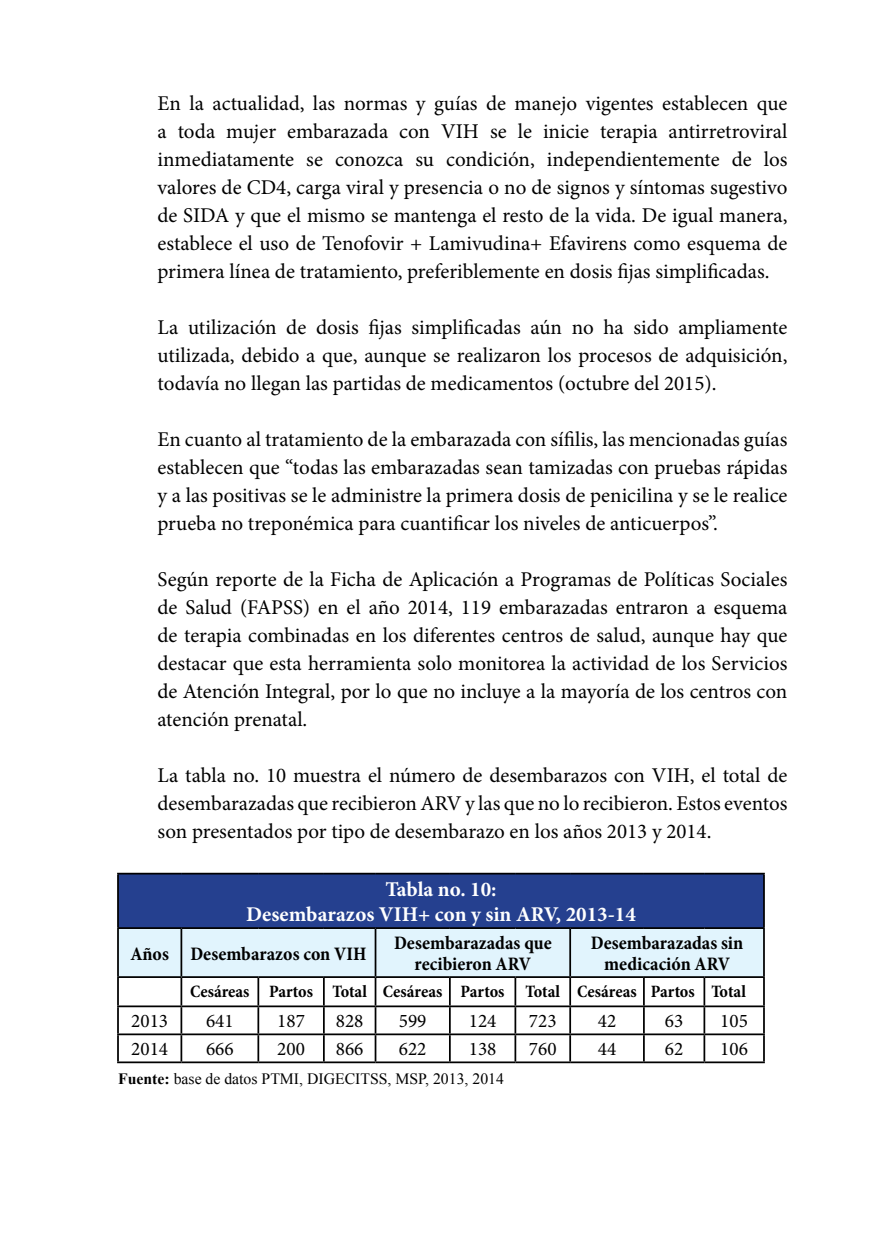
<style>
.page{position:relative;width:882px;height:1260px;background:#fff}
.page>*{position:absolute;margin:0;border:0;box-sizing:border-box;transform-origin:0 0}
.t1{font:21px/28px "Minion Pro";color:#000;text-align:justify}
.t2{font:700 21px/25.2px "Minion Pro";color:#fff;text-align:center}
.t3{font:700 condensed 19.25px/21px "Minion Pro";color:#000;text-align:center}
.t4{font:19.25px "Minion Pro";color:#000}
.t5{font:700 condensed 17.5px "Minion Pro";color:#000}
.t6{font:15.75px "Times New Roman";color:#000}
.s1{font-weight:700}
</style>
<div class="page">
<div style="left:118px;top:874px;width:646px;height:54px;background:#25408f"></div>
<hr style="left:117px;top:873px;width:64px;height:2px;background:#000">
<hr style="left:117px;top:875px;width:2px;height:52px;background:#000">
<hr style="left:181px;top:873px;width:77px;height:2px;background:#000">
<hr style="left:258px;top:873px;width:66px;height:2px;background:#000">
<hr style="left:324px;top:873px;width:52px;height:2px;background:#000">
<hr style="left:376px;top:873px;width:74px;height:2px;background:#000">
<hr style="left:450px;top:873px;width:65px;height:2px;background:#000">
<hr style="left:515px;top:873px;width:55px;height:2px;background:#000">
<hr style="left:570px;top:873px;width:74px;height:2px;background:#000">
<hr style="left:644px;top:873px;width:60px;height:2px;background:#000">
<hr style="left:704px;top:873px;width:61px;height:2px;background:#000">
<hr style="left:763px;top:875px;width:2px;height:52px;background:#000">
<hr style="left:117px;top:927px;width:64px;height:2px;background:#000">
<hr style="left:117px;top:929px;width:2px;height:47px;background:#000">
<hr style="left:181px;top:927px;width:77px;height:2px;background:#000">
<hr style="left:258px;top:927px;width:66px;height:2px;background:#000">
<hr style="left:324px;top:927px;width:52px;height:2px;background:#000">
<hr style="left:376px;top:927px;width:74px;height:2px;background:#000">
<hr style="left:450px;top:927px;width:65px;height:2px;background:#000">
<hr style="left:515px;top:927px;width:55px;height:2px;background:#000">
<hr style="left:570px;top:927px;width:74px;height:2px;background:#000">
<hr style="left:644px;top:927px;width:60px;height:2px;background:#000">
<hr style="left:704px;top:927px;width:61px;height:2px;background:#000">
<hr style="left:763px;top:929px;width:2px;height:47px;background:#000">
<hr style="left:117px;top:976px;width:64px;height:2px;background:#000">
<hr style="left:117px;top:978px;width:2px;height:27px;background:#000">
<hr style="left:704px;top:976px;width:61px;height:2px;background:#000">
<hr style="left:763px;top:978px;width:2px;height:27px;background:#000">
<hr style="left:117px;top:1005px;width:64px;height:2px;background:#000">
<hr style="left:117px;top:1007px;width:2px;height:26px;background:#000">
<hr style="left:704px;top:1005px;width:61px;height:2px;background:#000">
<hr style="left:763px;top:1007px;width:2px;height:26px;background:#000">
<hr style="left:117px;top:1033px;width:64px;height:2px;background:#000">
<hr style="left:117px;top:1035px;width:2px;height:26px;background:#000">
<hr style="left:704px;top:1033px;width:61px;height:2px;background:#000">
<svg style="left:118px;top:928px;width:646px;height:133px"></svg>
<hr style="left:763px;top:1035px;width:2px;height:26px;background:#000">
<hr style="left:117px;top:1061px;width:64px;height:2px;background:#000">
<hr style="left:181px;top:1061px;width:77px;height:2px;background:#000">
<hr style="left:258px;top:1061px;width:66px;height:2px;background:#000">
<hr style="left:324px;top:1061px;width:52px;height:2px;background:#000">
<hr style="left:376px;top:1061px;width:74px;height:2px;background:#000">
<hr style="left:450px;top:1061px;width:65px;height:2px;background:#000">
<hr style="left:515px;top:1061px;width:55px;height:2px;background:#000">
<hr style="left:570px;top:1061px;width:74px;height:2px;background:#000">
<hr style="left:644px;top:1061px;width:60px;height:2px;background:#000">
<hr style="left:704px;top:1061px;width:61px;height:2px;background:#000">
<p class="t1" style="left:158px;top:89px;width:632px">En la actualidad, las normas y guías de manejo vigentes establecen que a toda mujer embarazada con VIH se le inicie terapia antirretroviral inmediatamente se conozca su condición, independientemente de los valores de CD4, carga viral y presencia o no de signos y síntomas sugestivo de SIDA y que el mismo se mantenga el resto de la vida. De igual manera, establece el uso de Tenofovir + Lamivudina+ Efavirens como esquema de primera línea de tratamiento, preferiblemente en dosis fijas simplificadas.</p>
<p class="t1" style="left:158px;top:313px;width:632px">La utilización de dosis fijas simplificadas aún no ha sido ampliamente utilizada, debido a que, aunque se realizaron los procesos de adquisición, todavía no llegan las partidas de medicamentos (octubre del 2015).</p>
<p class="t1" style="left:158px;top:425px;width:632px">En cuanto al tratamiento de la embarazada con sífilis, las mencionadas guías establecen que “todas las embarazadas sean tamizadas con pruebas rápidas y a las positivas se le administre la primera dosis de penicilina y se le realice prueba no treponémica para cuantificar los niveles de anticuerpos”.</p>
<p class="t1" style="left:158px;top:565px;width:632px">Según reporte de la Ficha de Aplicación a Programas de Políticas Sociales de Salud (FAPSS) en el año 2014, 119 embarazadas entraron a esquema de terapia combinadas en los diferentes centros de salud, aunque hay que destacar que esta herramienta solo monitorea la actividad de los Servicios de Atención Integral, por lo que no incluye a la mayoría de los centros con atención prenatal.</p>
<p class="t1" style="left:158px;top:761px;width:632px">La tabla no. 10 muestra el número de desembarazos con VIH, el total de desembarazadas que recibieron ARV y las que no lo recibieron. Estos eventos son presentados por tipo de desembarazo en los años 2013 y 2014.</p>
<p class="t2" style="left:246px;top:876px;width:391px">Tabla no. 10:<br>Desembarazos VIH+ con y sin ARV, 2013-14</p>
<p class="t3" style="left:130px;top:943px;width:238px">Años Desembarazos con VIH</p>
<p class="t3" style="left:394px;top:932px;width:159px">Desembarazadas que recibieron ARV</p>
<p class="t3" style="left:591px;top:932px;width:154px">Desembarazadas sin medicación ARV</p>
<p class="t5" style="left:190px;top:979px;width:557px">Cesáreas Partos Total Cesáreas Partos Total Cesáreas Partos Total</p>
<p class="t4" style="left:131px;top:1008px;width:38px">2013</p>
<p class="t4" style="left:206px;top:1008px;width:29px">641</p>
<p class="t4" style="left:277px;top:1008px;width:29px">187</p>
<p class="t4" style="left:336px;top:1008px;width:29px">828</p>
<p class="t4" style="left:399px;top:1008px;width:29px">599</p>
<p class="t4" style="left:469px;top:1008px;width:29px">124</p>
<p class="t4" style="left:529px;top:1008px;width:29px">723</p>
<p class="t4" style="left:598px;top:1008px;width:20px">42</p>
<p class="t4" style="left:665px;top:1008px;width:20px">63</p>
<p class="t4" style="left:720px;top:1008px;width:29px">105</p>
<p class="t4" style="left:131px;top:1036px;width:38px">2014</p>
<p class="t4" style="left:206px;top:1036px;width:29px">666</p>
<p class="t4" style="left:277px;top:1036px;width:29px">200</p>
<p class="t4" style="left:336px;top:1036px;width:29px">866</p>
<p class="t4" style="left:399px;top:1036px;width:29px">622</p>
<p class="t4" style="left:469px;top:1036px;width:29px">138</p>
<p class="t4" style="left:529px;top:1036px;width:29px">760</p>
<p class="t4" style="left:598px;top:1036px;width:20px">44</p>
<p class="t4" style="left:665px;top:1036px;width:20px">62</p>
<p class="t4" style="left:720px;top:1036px;width:29px">106</p>
<p class="t6" style="left:118px;top:1068px;width:387px"><span class="s1">Fuente:</span> base de datos PTMI, DIGECITSS, MSP, 2013, 2014</p>
</div>
